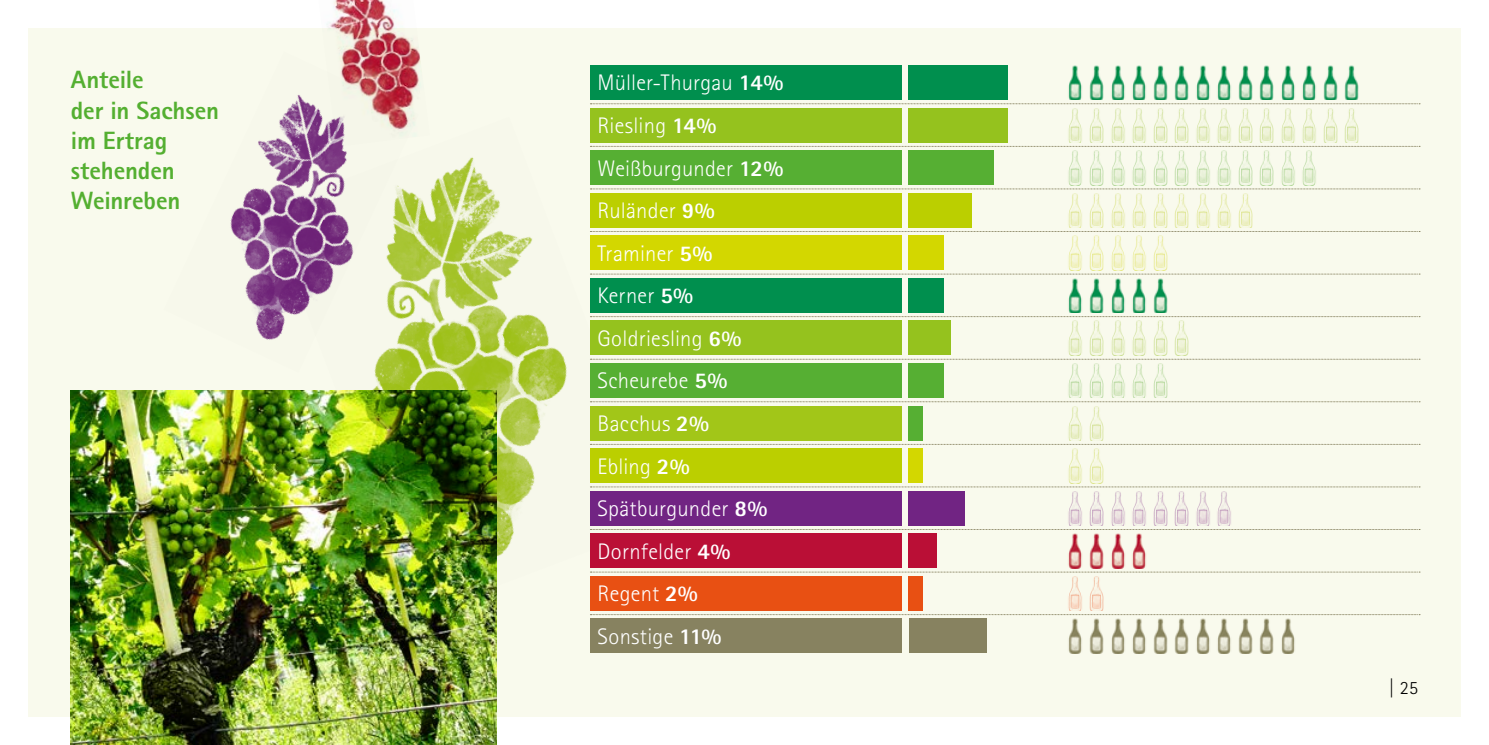
<style>
.page{position:relative;width:1489px;height:745px;background:#fff}
.page>*{position:absolute;margin:0;border:0;box-sizing:border-box;transform-origin:0 0}
.p_flie_text{font:800 25px/30px "Rotis Sans Serif Pro";letter-spacing:-.005em;color:#54af31}
.t1{font:300 22.5px/42.5px "Rotis Sans Serif Pro";letter-spacing:.01em;color:#fff}
.t2{font:300 18.75px "Rotis Sans Serif Pro";color:#000}
.s1{font-weight:800}
</style>
<div class="page">
<div style="left:28px;top:28px;width:1432px;height:688px;background:#f9faed"></div>
<img style="left:71px;top:390px;width:425px;height:354px">
<img style="left:267px;top:142px;width:396px;height:472px">
<img style="left:230px;top:94px;width:188px;height:278px">
<img style="left:318px;top:0;width:112px;height:147px">
<img style="left:1068px;top:65px;width:291px;height:35px">
<img style="left:1068px;top:108px;width:291px;height:34px">
<img style="left:1068px;top:150px;width:248px;height:35px">
<img style="left:1068px;top:193px;width:185px;height:34px">
<img style="left:1068px;top:235px;width:100px;height:35px">
<img style="left:1068px;top:278px;width:100px;height:34px">
<img style="left:1068px;top:320px;width:121px;height:35px">
<img style="left:1068px;top:363px;width:100px;height:34px">
<img style="left:1068px;top:406px;width:36px;height:34px">
<img style="left:1068px;top:448px;width:36px;height:34px">
<img style="left:1068px;top:491px;width:163px;height:34px">
<img style="left:1068px;top:533px;width:78px;height:34px">
<img style="left:1068px;top:576px;width:36px;height:34px">
<img style="left:1068px;top:618px;width:227px;height:35px">
<svg style="left:590px;top:103px;width:829px;height:1px"></svg>
<svg style="left:590px;top:146px;width:829px;height:1px"></svg>
<svg style="left:590px;top:188px;width:829px;height:1px"></svg>
<svg style="left:590px;top:231px;width:829px;height:1px"></svg>
<svg style="left:590px;top:273px;width:829px;height:1px"></svg>
<svg style="left:590px;top:316px;width:829px;height:1px"></svg>
<svg style="left:590px;top:358px;width:828px;height:1px"></svg>
<svg style="left:590px;top:401px;width:829px;height:1px"></svg>
<svg style="left:590px;top:443px;width:73px;height:1px"></svg>
<svg style="left:590px;top:486px;width:829px;height:1px"></svg>
<svg style="left:590px;top:528px;width:73px;height:1px"></svg>
<svg style="left:590px;top:571px;width:829px;height:1px"></svg>
<svg style="left:590px;top:613px;width:73px;height:1px"></svg>
<div style="left:590px;top:65px;width:312px;height:35px;background:#008f4e"></div>
<div style="left:590px;top:108px;width:312px;height:34px;background:#95c21e"></div>
<div style="left:590px;top:150px;width:312px;height:35px;background:#56af33"></div>
<div style="left:590px;top:193px;width:312px;height:34px;background:#bbcf00"></div>
<div style="left:590px;top:235px;width:312px;height:35px;background:#d3d700"></div>
<div style="left:590px;top:278px;width:312px;height:34px;background:#008f4e"></div>
<div style="left:590px;top:320px;width:312px;height:35px;background:#95c21e"></div>
<div style="left:590px;top:363px;width:312px;height:34px;background:#56af33"></div>
<div style="left:590px;top:405px;width:312px;height:35px;background:#a2c618"></div>
<div style="left:590px;top:448px;width:312px;height:34px;background:#bbcf00"></div>
<div style="left:590px;top:490px;width:312px;height:35px;background:#712483"></div>
<div style="left:590px;top:533px;width:312px;height:34px;background:#ba0f36"></div>
<div style="left:590px;top:575px;width:312px;height:35px;background:#e85013"></div>
<div style="left:590px;top:618px;width:312px;height:35px;background:#878260"></div>
<div style="left:908px;top:65px;width:99px;height:35px;background:#008f4e"></div>
<div style="left:908px;top:108px;width:99px;height:34px;background:#95c21e"></div>
<div style="left:908px;top:150px;width:85px;height:35px;background:#56af33"></div>
<div style="left:908px;top:193px;width:64px;height:34px;background:#bbcf00"></div>
<div style="left:908px;top:235px;width:36px;height:35px;background:#d3d700"></div>
<div style="left:908px;top:278px;width:36px;height:34px;background:#008f4e"></div>
<div style="left:908px;top:320px;width:43px;height:35px;background:#95c21e"></div>
<div style="left:908px;top:363px;width:36px;height:34px;background:#56af33"></div>
<div style="left:908px;top:405px;width:14px;height:35px;background:#56af33"></div>
<div style="left:908px;top:448px;width:14px;height:34px;background:#d3d700"></div>
<div style="left:908px;top:490px;width:57px;height:35px;background:#712483"></div>
<div style="left:908px;top:533px;width:28px;height:34px;background:#ba0f36"></div>
<div style="left:908px;top:575px;width:14px;height:35px;background:#e85013"></div>
<div style="left:908px;top:618px;width:78px;height:35px;background:#878260"></div>
<p class="p_flie_text" style="left:71px;top:65px;width:150px">Anteile<br>der in Sachsen im Ertrag stehenden<br>Weinreben</p>
<p class="t1" style="left:597px;top:62px;width:187px">Müller-Thurgau <span class="s1">14%<br></span>Riesling <span class="s1">14%<br></span>Weißburgunder <span class="s1">12%<br></span>Ruländer <span class="s1">9%<br></span>Traminer <span class="s1">5%<br></span>Kerner <span class="s1">5%<br></span>Goldriesling <span class="s1">6%<br></span>Scheurebe <span class="s1">5%<br></span>Bacchus <span class="s1">2%<br></span>Ebling <span class="s1">2%<br></span>Spätburgunder <span class="s1">8%<br></span>Dornfelder <span class="s1">4%<br></span>Regent <span class="s1">2%<br></span>Sonstige <span class="s1">11%</span></p>
<p class="t2" style="left:1388px;top:676px;width:31px">| 25</p>
</div>
